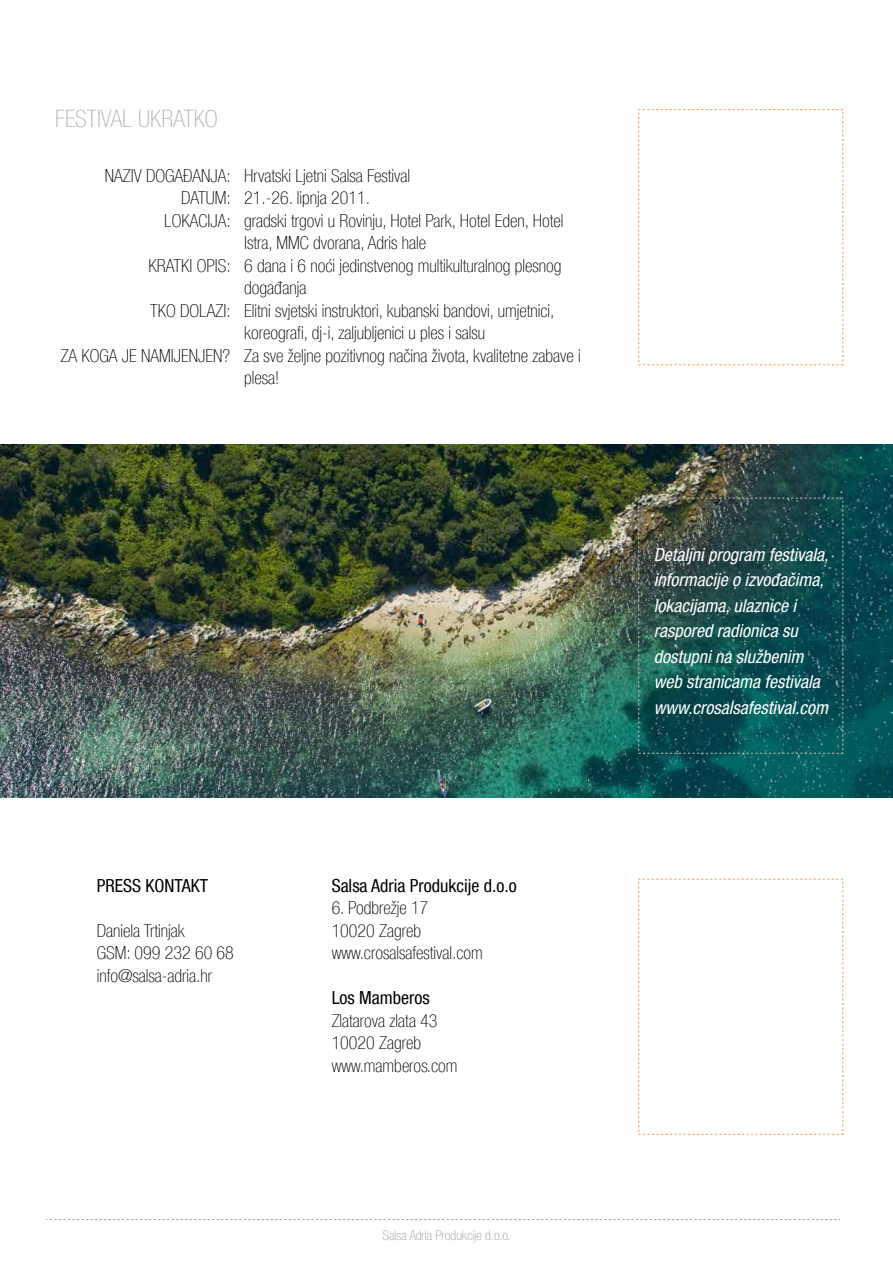
<style>
.page{position:relative;width:893px;height:1263px;background:#fff}
.page>*{position:absolute;margin:0;border:0;box-sizing:border-box;transform-origin:0 0}
.t1{font:100 condensed 24px "Helvetica Neue LT Com";color:#b2b2b2}
.t2{font:100 condensed 18px/22.5px "Helvetica Neue LT Com";color:#000}
.t3{font:italic condensed 18px/25.5px "Helvetica Neue LT Com";color:#fff}
.t4{font:condensed 18px "Helvetica Neue LT Com";color:#000}
.t5{font:100 condensed 13.5px "Helvetica Neue LT Com";color:#9d9d9c}
</style>
<div class="page">
<img style="left:0;top:444px;width:893px;height:354px">
<div style="left:638px;top:109px;width:205px;height:256px;border:1px dashed #f9a161"></div>
<div style="left:638px;top:878px;width:205px;height:257px;border:1px dashed #f9a161"></div>
<svg style="left:47px;top:1219px;width:793px;height:1px"></svg>
<div style="left:638px;top:497px;width:205px;height:257px;border:1px dashed #b2b2b2"></div>
<h1 class="t1" style="left:55px;top:105px;width:164px">FESTIVAL UKRATKO</h1>
<p class="t2" style="left:105px;top:164px;width:127px;text-align:right">NAZIV DOGAĐANJA:<br>DATUM:<br>LOKACIJA:</p>
<p class="t2" style="left:148px;top:254px;width:84px">KRATKI OPIS:</p>
<p class="t2" style="left:150px;top:299px;width:82px">TKO DOLAZI:</p>
<p class="t2" style="left:61px;top:344px;width:171px">ZA KOGA JE NAMIJENJEN?</p>
<p class="t2" style="left:244px;top:164px;width:338px">Hrvatski Ljetni Salsa Festival<br>21.-26. lipnja 2011.<br>gradski trgovi u Rovinju, Hotel Park, Hotel Eden, Hotel Istra, MMC dvorana, Adris hale<br>6 dana i 6 noći jedinstvenog multikulturalnog plesnog događanja<br>Elitni svjetski instruktori, kubanski bandovi, umjetnici, koreografi, dj-i, zaljubljenici u ples i salsu<br>Za sve željne pozitivnog načina života, kvalitetne zabave i plesa!</p>
<p class="t4" style="left:97px;top:875px;width:113px">PRESS KONTAKT</p>
<p class="t2" style="left:97px;top:919px;width:138px">Daniela Trtinjak<br>GSM: 099 232 60 68 info@salsa-adria.hr</p>
<p class="t4" style="left:332px;top:875px;width:187px">Salsa Adria Produkcije d.o.o</p>
<p class="t2" style="left:332px;top:897px;width:153px">6. Podbrežje 17<br>10020 Zagreb www.crosalsafestival.com</p>
<p class="t4" style="left:332px;top:987px;width:100px">Los Mamberos</p>
<p class="t2" style="left:332px;top:1009px;width:127px">Zlatarova zlata 43<br>10020 Zagreb www.mamberos.com</p>
<p class="t5" style="left:383px;top:1227px;width:129px">Salsa Adria Produkcije d.o.o.</p>
<p class="t3" style="left:654px;top:541px;width:176px">Detaljni program festivala, informacije o izvođačima, lokacijama, ulaznice i raspored radionica su dostupni na službenim web stranicama festivala www.crosalsafestival.com</p>
</div>
